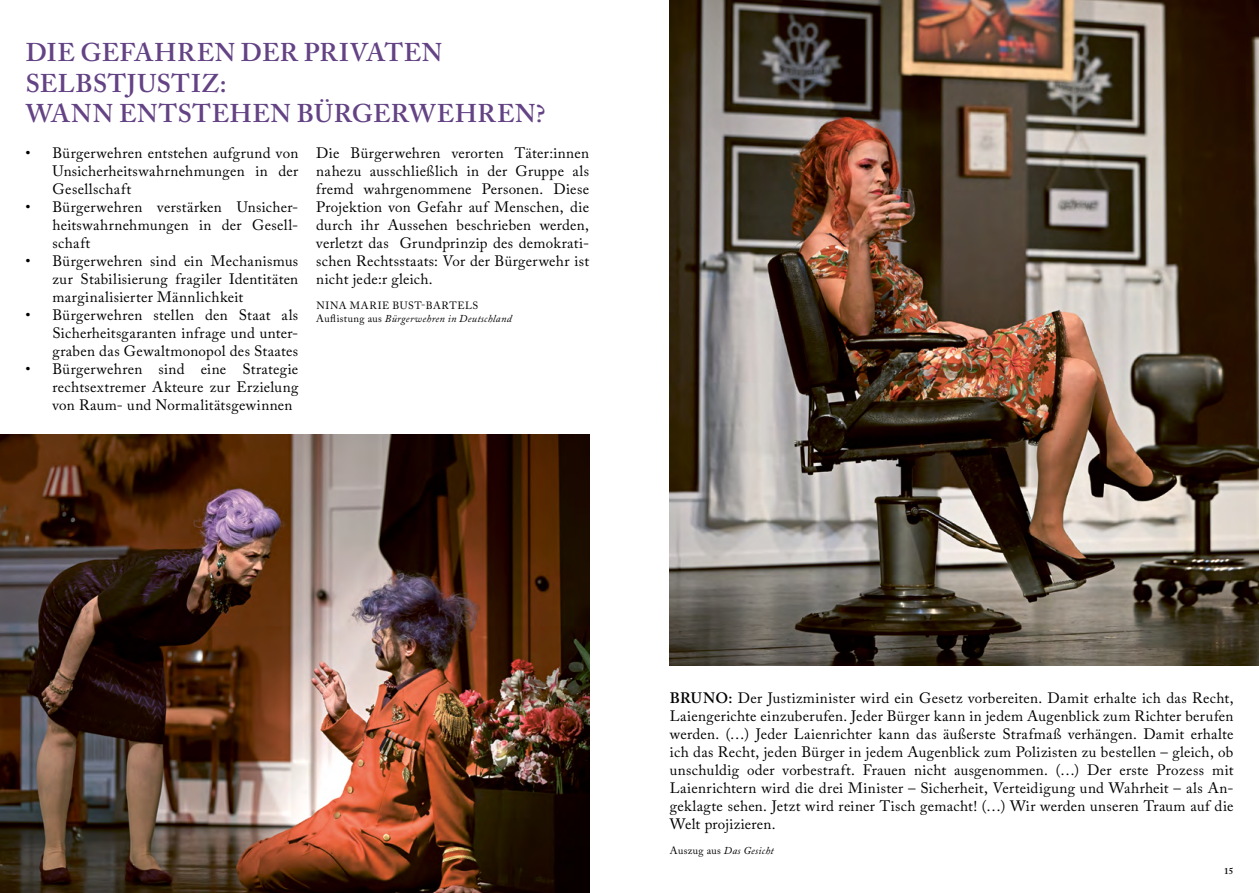
<style>
.page{position:relative;width:1259px;height:893px;background:#fff}
.page>*{position:absolute;margin:0;border:0;box-sizing:border-box;transform-origin:0 0}
.t1{font:600 25.5px/30.6px "Adobe Caslon Pro";letter-spacing:.025em;color:#644385}
.t2{font:15px/18px "Adobe Caslon Pro";letter-spacing:.02em;color:#000;text-align:justify}
.t3{font:10.5px/12.6px "Adobe Caslon Pro";letter-spacing:.055em;color:#000}
.t4{font:italic 10.5px "Adobe Caslon Pro";letter-spacing:.03em;color:#000}
.t5{font:600 9px "Adobe Caslon Pro";color:#000}
.s1{font-style:italic}
.s2{font-weight:600}
.s3{font-style:normal}
</style>
<div class="page">
<img style="left:0;top:434px;width:589px;height:459px">
<img style="left:670px;top:0;width:589px;height:665px">
<h1 class="t1" style="left:26px;top:37px;width:521px">DIE GEFAHREN DER PRIVATEN<br>SELBSTJUSTIZ:<br>WANN ENTSTEHEN BÜRGERWEHREN?</h1>
<p class="t2" style="left:53px;top:144px;width:247px;text-indent:-27px">• Bürgerwehren entstehen aufgrund von Unsicherheitswahrnehmungen in der Gesellschaft</p>
<p class="t2" style="left:53px;top:198px;width:247px;text-indent:-27px">• Bürgerwehren verstärken Unsicher&shy;heitswahrnehmungen in der Gesell&shy;schaft</p>
<p class="t2" style="left:53px;top:252px;width:247px;text-indent:-27px">• Bürgerwehren sind ein Mechanismus zur Stabilisierung fragiler Identitäten marginalisierter Männlichkeit</p>
<p class="t2" style="left:53px;top:306px;width:247px;text-indent:-27px">• Bürgerwehren stellen den Staat als Sicherheitsgaranten infrage und unter&shy;graben das Gewaltmonopol des Staates</p>
<p class="t2" style="left:53px;top:360px;width:247px;text-indent:-27px">• Bürgerwehren sind eine Strategie rechtsextremer Akteure zur Erzielung von Raum- und Normalitätsgewinnen</p>
<p class="t2" style="left:316px;top:144px;width:274px">Die Bürgerwehren verorten Täter:innen nahezu ausschließlich in der Gruppe als fremd wahrgenommene Personen. Diese Projektion von Gefahr auf Menschen, die durch ihr Aussehen beschrieben werden, verletzt das Grundprinzip des demokrati&shy;schen Rechtsstaats: Vor der Bürgerwehr ist nicht jede:r gleich.</p>
<p class="t3" style="left:316px;top:299px;width:197px">NINA MARIE BUST-BARTELS<br>Auflistung aus <span class="s1">Bürgerwehren in Deutschland</span></p>
<p class="t2" style="left:670px;top:689px;width:565px"><span class="s2">BRUNO:</span> Der Justizminister wird ein Gesetz vorbereiten. Damit erhalte ich das Recht, Laiengerichte einzuberufen. Jeder Bürger kann in jedem Augenblick zum Richter berufen werden. (…) Jeder Laienrichter kann das äußerste Strafmaß verhängen. Damit erhalte ich das Recht, jeden Bürger in jedem Augenblick zum Polizisten zu bestellen – gleich, ob unschuldig oder vorbestraft. Frauen nicht ausgenommen. (…) Der erste Prozess mit Laienrichtern wird die drei Minister – Sicherheit, Verteidigung und Wahrheit – als An&shy;geklagte sehen. Jetzt wird reiner Tisch gemacht! (…) Wir werden unseren Traum auf die Welt projizieren.</p>
<p class="t4" style="left:670px;top:844px;width:105px"><span class="s3">Auszug aus</span> Das Gesicht</p>
<p class="t5" style="left:1224px;top:865px;width:11px">15</p>
</div>
